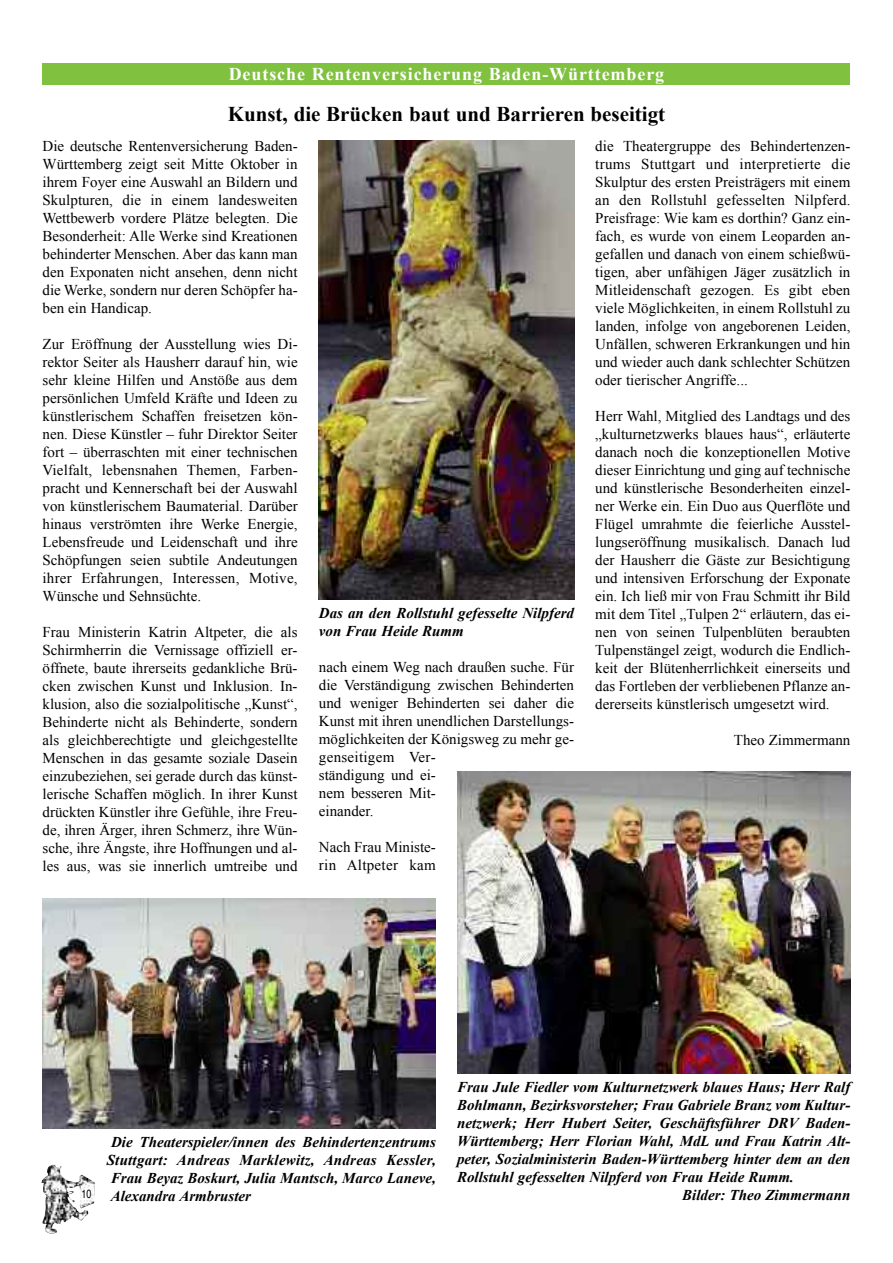
<style>
.page{position:relative;width:893px;height:1263px;background:#fff}
.page>*{position:absolute;margin:0;border:0;box-sizing:border-box;transform-origin:0 0}
.t1{font:700 21px "Times New Roman";color:#000}
.t2{font:700 18px "Times New Roman";letter-spacing:.05em;color:#fff}
.t3{font:15px/18px "Times New Roman";color:#000;text-align:justify}
.t4{font:italic 700 15px/18px "Times New Roman";color:#000;text-align:justify}
.t5{font:12px "Helvetica";color:#000;scale:.75 1}
</style>
<div class="page">
<div style="left:43px;top:64px;width:807px;height:21px;background:#80c140"></div>
<img style="left:319px;top:140px;width:255px;height:460px">
<img style="left:43px;top:898px;width:393px;height:230px">
<img style="left:457px;top:772px;width:393px;height:302px">
<img style="left:55px;top:1165px;width:40px;height:43px">
<p class="t2" style="left:229px;top:64px;width:437px">Deutsche Rentenversicherung Baden-Württemberg</p>
<h1 class="t1" style="left:228px;top:102px;width:439px">Kunst, die Brücken baut und Barrieren beseitigt</h1>
<p class="t3" style="left:43px;top:137px;width:257px">Die deutsche Rentenversicherung Baden-Württemberg zeigt seit Mitte Oktober in ihrem Foyer eine Auswahl an Bildern und Skulpturen, die in einem landesweiten Wettbewerb vordere Plätze belegten. Die Besonderheit: Alle Werke sind Kreationen behinderter Menschen. Aber das kann man den Exponaten nicht ansehen, denn nicht die Werke, sondern nur deren Schöpfer ha&shy;ben ein Handicap.</p>
<p class="t3" style="left:43px;top:335px;width:257px">Zur Eröffnung der Ausstellung wies Di&shy;rektor Seiter als Hausherr darauf hin, wie sehr kleine Hilfen und Anstöße aus dem persönlichen Umfeld Kräfte und Ideen zu künstlerischem Schaffen freisetzen kön&shy;nen. Diese Künstler – fuhr Direktor Seiter fort – überraschten mit einer technischen Vielfalt, lebensnahen Themen, Farben&shy;pracht und Kennerschaft bei der Auswahl von künstlerischem Baumaterial. Darüber hinaus verströmten ihre Werke Energie, Lebensfreude und Leidenschaft und ihre Schöpfungen seien subtile Andeutungen ihrer Erfahrungen, Interessen, Motive, Wünsche und Sehnsüchte.</p>
<p class="t3" style="left:43px;top:623px;width:257px">Frau Ministerin Katrin Altpeter, die als Schirmherrin die Vernissage offiziell er&shy;öffnete, baute ihrerseits gedankliche Brü&shy;cken zwischen Kunst und Inklusion. In&shy;klusion, also die sozialpolitische „Kunst“, Behinderte nicht als Behinderte, sondern als gleichberechtigte und gleichgestellte Menschen in das gesamte soziale Dasein einzubeziehen, sei gerade durch das künst&shy;lerische Schaffen möglich. In ihrer Kunst drückten Künstler ihre Gefühle, ihre Freu&shy;de, ihren Ärger, ihren Schmerz, ihre Wün&shy;sche, ihre Ängste, ihre Hoffnungen und al&shy;les aus, was sie innerlich umtreibe und</p>
<p class="t4" style="left:319px;top:604px;width:257px">Das an den Rollstuhl gefesselte Nilpferd von Frau Heide Rumm</p>
<p class="t3" style="left:319px;top:658px;width:257px;text-align:left">nach einem Weg nach draußen suche. Für die Verständigung zwischen Behinderten und weniger Behinderten sei daher die<br>Kunst mit ihren unendlichen Darstellungs&shy;möglichkeiten der Königsweg zu mehr ge&shy;genseitigem Ver-<br>ständigung und ei-<br>nem besseren Mit-<br>einander.</p>
<p class="t3" style="left:319px;top:838px;width:118px">Nach Frau Ministe&shy;rin Altpeter kam</p>
<p class="t3" style="left:595px;top:137px;width:257px">die Theatergruppe des Behindertenzen&shy;trums Stuttgart und interpretierte die Skulptur des ersten Preisträgers mit einem an den Rollstuhl gefesselten Nilpferd.<br>Preisfrage: Wie kam es dorthin? Ganz ein&shy;fach, es wurde von einem Leoparden an&shy;gefallen und danach von einem schießwü&shy;tigen, aber unfähigen Jäger zusätzlich in Mitleidenschaft gezogen. Es gibt eben viele Möglichkeiten, in einem Rollstuhl zu landen, infolge von angeborenen Leiden, Unfällen, schweren Erkrankungen und hin und wieder auch dank schlechter Schützen oder tierischer Angriffe...</p>
<p class="t3" style="left:595px;top:407px;width:257px">Herr Wahl, Mitglied des Landtags und des „kulturnetzwerks blaues haus“, erläuterte danach noch die konzeptionellen Motive dieser Einrichtung und ging auf technische und künstlerische Besonderheiten einzel&shy;ner Werke ein. Ein Duo aus Querflöte und Flügel umrahmte die feierliche Ausstel&shy;lungseröffnung musikalisch. Danach lud der Hausherr die Gäste zur Besichtigung und intensiven Erforschung der Exponate ein. Ich ließ mir von Frau Schmitt ihr Bild mit dem Titel „Tulpen 2“ erläutern, das ei&shy;nen von seinen Tulpenblüten beraubten Tulpenstängel zeigt, wodurch die Endlich&shy;keit der Blütenherrlichkeit einerseits und das Fortleben der verbliebenen Pflanze an&shy;dererseits künstlerisch umgesetzt wird.</p>
<p class="t3" style="left:734px;top:731px;width:118px">Theo Zimmermann</p>
<p class="t5" style="left:82px;top:1189px;width:15px">10</p>
<p class="t4" style="left:107px;top:1133px;width:331px">Die Theaterspieler/innen des Behindertenzentrums Stuttgart: Andreas Marklewitz, Andreas Kessler, Frau Beyaz Boskurt, Julia Mantsch, Marco Laneve, Alexandra Armbruster</p>
<p class="t4" style="left:457px;top:1078px;width:395px">Frau Jule Fiedler vom Kulturnetzwerk blaues Haus; Herr Ralf</p>
<p class="t4" style="left:457px;top:1096px;width:395px">Bohlmann, Bezirksvorsteher; Frau Gabriele Branz vom Kultur-</p>
<p class="t4" style="left:457px;top:1114px;width:395px">netzwerk; Herr Hubert Seiter, Geschäftsführer DRV Baden-</p>
<p class="t4" style="left:457px;top:1132px;width:395px">Württemberg; Herr Florian Wahl, MdL und Frau Katrin Alt-</p>
<p class="t4" style="left:457px;top:1150px;width:395px">peter, Sozialministerin Baden-Württemberg hinter dem an den</p>
<p class="t4" style="left:457px;top:1168px;width:338px">Rollstuhl gefesselten Nilpferd von Frau Heide Rumm.</p>
<p class="t4" style="left:682px;top:1186px;width:170px">Bilder: Theo Zimmermann</p>
</div>
